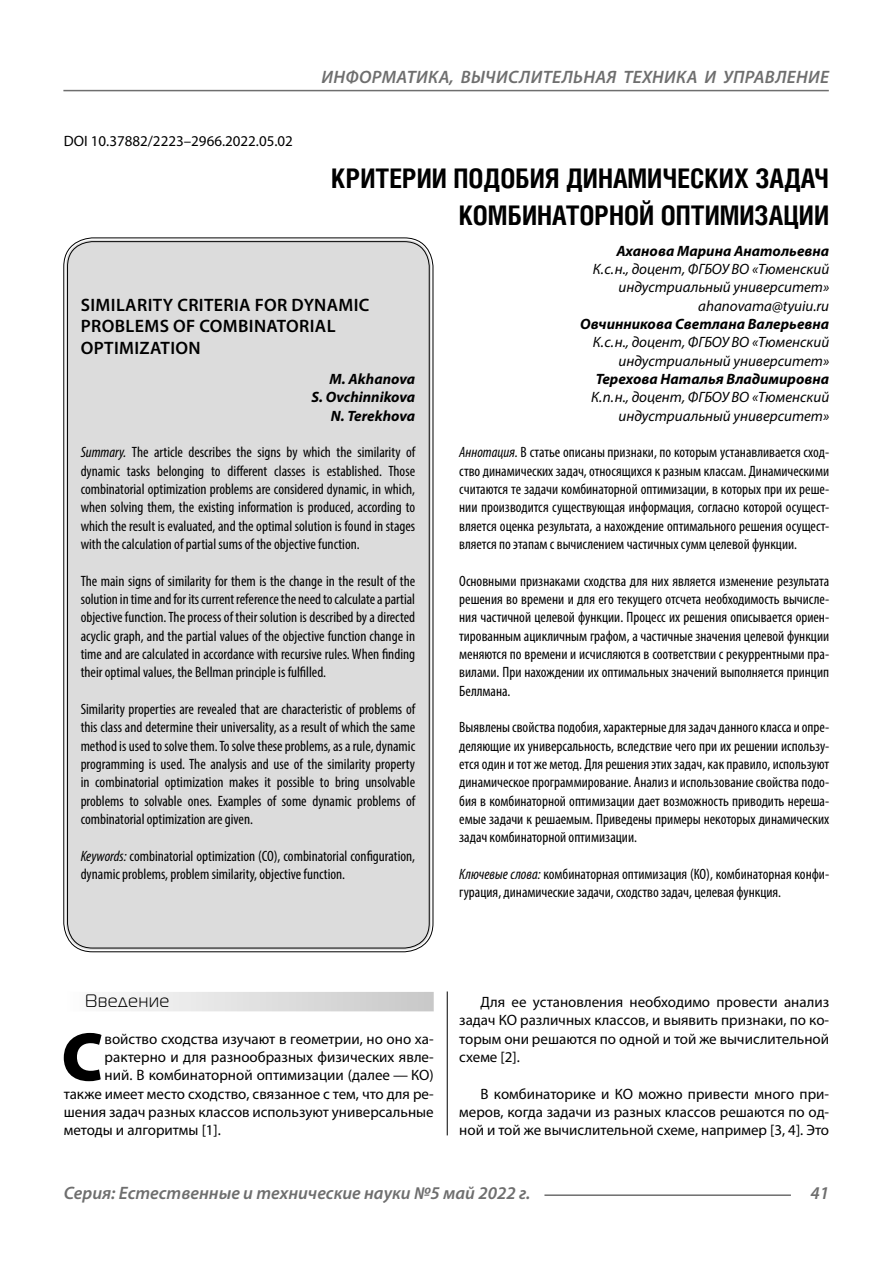
<style>
.page{position:relative;width:893px;height:1263px;background:#fff}
.page>*{position:absolute;margin:0;border:0;box-sizing:border-box;transform-origin:0 0}
.Bukvica{font:900 69.3px "Myriad Pro";color:#000}
.Header{font:700 27px/37.5px "Helios Cond C";color:#000;text-align:right}
.t1{font:italic 600 18px "Myriad Pro";color:#6e6e6e}
.Header-eng{font:600 18px/21.6px "Myriad Pro";letter-spacing:.02em;color:#000}
.Subheader{font:18px "Magistral C";letter-spacing:.05em;color:#000}
.Annotation-rus{font:condensed 15px/18.3px "Myriad Pro";color:#000;text-align:justify}
.Annotation-eng{font:condensed 15px/18.3px "Myriad Pro";color:#000;text-align:justify}
.Normal{font:15px/18.3px "Myriad Pro";color:#000;text-align:justify}
.Bukvica-2{font:15px "Myriad Pro";color:#000}
.Author-doc{font:italic 15px/18.3px "Myriad Pro";color:#000;text-align:right}
.Author{font:italic 700 15px "Myriad Pro";color:#000}
.Author-eng{font:italic 700 15px "Myriad Pro";color:#000}
.DOI{font:15px "Myriad Pro";color:#000}
.Author-email{font:italic 15px "Myriad Pro";color:#000}
.s1{font-style:italic}
</style>
<div class="page">
<hr style="left:447px;top:989px;width:1px;height:146px;background:#000">
<div style="left:64px;top:992px;width:370px;height:19px;background:linear-gradient(to right,#fcfcfc,#c8c8c8)"></div>
<div style="left:66px;top:240px;width:365px;height:710px;background:#dcdcdc;border-radius:27px"></div>
<hr style="left:544px;top:1194px;width:247px;height:2px;background:#6e6e6e">
<hr style="left:63px;top:90px;width:766px;height:1px;background:#6e6e6e">
<p class="DOI" style="left:64px;top:132px;width:231px">DOI 10.37882/2223–2966.2022.05.02</p>
<p class="t1" style="left:321px;top:66px;width:25px">Информатика</p>
<p class="t1" style="left:450px;top:66px;width:48px">, вычислител</p>
<p class="t1" style="left:573px;top:66px;width:23px">ьная</p>
<p class="t1" style="left:623px;top:66px;width:12px">техника</p>
<p class="t1" style="left:705px;top:66px;width:31px">и управление</p>
<p class="Header" style="left:331px;top:159px;width:499px">КРИТЕРИИ ПОДОБИЯ ДИНАМИЧЕСКИХ ЗАДАЧ<br>КОМБИНАТОРНОЙ ОПТИМИЗАЦИИ</p>
<p class="Author" style="left:616px;top:241px;width:214px">Аханова Марина Анатольевна</p>
<p class="Author-doc" style="left:593px;top:260px;width:238px">К.с.н., доцент, ФГБОУ ВО «Тюменский индустриальный университет»</p>
<p class="Author-email" style="left:698px;top:296px;width:132px">ahanovama@tyuiu.ru</p>
<p class="Author" style="left:580px;top:314px;width:251px">Овчинникова Светлана Валерьевна</p>
<p class="Author-doc" style="left:593px;top:333px;width:238px">К.с.н., доцент, ФГБОУ ВО «Тюменский индустриальный университет»</p>
<p class="Author" style="left:596px;top:369px;width:235px">Терехова Наталья Владимировна</p>
<p class="Author-doc" style="left:591px;top:388px;width:240px">К.п.н., доцент, ФГБОУ ВО «Тюменский индустриальный университет»</p>
<p class="Annotation-rus" style="left:459px;top:443px;width:371px"><span class="s1">Аннотация.</span> В статье описаны признаки, по которым устанавливается сход&shy;ство динамических задач, относящихся к разным классам. Динамическими считаются те задачи комбинаторной оптимизации, в которых при их реше&shy;нии производится существующая информация, согласно которой осущест&shy;вляется оценка результата, а нахождение оптимального решения осущест&shy;вляется по этапам с вычислением частичных сумм целевой функции.</p>
<p class="Annotation-rus" style="left:459px;top:571px;width:371px">Основными признаками сходства для них является изменение результата решения во времени и для его текущего отсчета необходимость вычисле&shy;ния частичной целевой функции. Процесс их решения описывается ориен&shy;тированным ацикличным графом, а частичные значения целевой функции меняются по времени и исчисляются в соответствии с рекуррентными пра&shy;вилами. При нахождении их оптимальных значений выполняется принцип Беллмана.</p>
<p class="Annotation-rus" style="left:459px;top:718px;width:371px">Выявлены свойства подобия, характерные для задач данного класса и опре&shy;деляющие их универсальность, вследствие чего при их решении использу&shy;ется один и тот же метод. Для решения этих задач, как правило, используют динамическое программирование. Анализ и использование свойства подо&shy;бия в комбинаторной оптимизации дает возможность приводить нереша&shy;емые задачи к решаемым. Приведены примеры некоторых динамических задач комбинаторной оптимизации.</p>
<p class="Annotation-rus" style="left:459px;top:864px;width:371px"><span class="s1">Ключевые слова:</span> комбинаторная оптимизация (КО), комбинаторная конфи&shy;гурация, динамические задачи, сходство задач, целевая функция.</p>
<p class="Header-eng" style="left:81px;top:293px;width:290px">SIMILARITY CRITERIA FOR DYNAMIC<br>PROBLEMS OF COMBINATORIAL<br>OPTIMIZATION</p>
<p class="Author-eng" style="left:330px;top:369px;width:87px">M. Akhanova</p>
<p class="Author-eng" style="left:311px;top:388px;width:105px">S. Ovchinnikova</p>
<p class="Author-eng" style="left:331px;top:406px;width:86px">N. Terekhova</p>
<p class="Annotation-eng" style="left:81px;top:443px;width:336px"><span class="s1">Summary.</span> The article describes the signs by which the similarity of dynamic tasks belonging to different classes is established. Those combinatorial optimization problems are considered dynamic, in which, when solving them, the existing information is produced, according to which the result is evaluated, and the optimal solution is found in stages with the calculation of partial sums of the objective function.</p>
<p class="Annotation-eng" style="left:81px;top:571px;width:336px">The main signs of similarity for them is the change in the result of the solution in time and for its current reference the need to calculate a partial objective function. The process of their solution is described by a directed acyclic graph, and the partial values of the objective function change in time and are calculated in accordance with recursive rules. When finding their optimal values, the Bellman principle is fulfilled.</p>
<p class="Annotation-eng" style="left:81px;top:700px;width:336px">Similarity properties are revealed that are characteristic of problems of this class and determine their universality, as a result of which the same method is used to solve them. To solve these problems, as a rule, dynamic programming is used. The analysis and use of the similarity property in combinatorial optimization makes it possible to bring unsolvable problems to solvable ones. Examples of some dynamic problems of combinatorial optimization are given.</p>
<p class="Annotation-eng" style="left:81px;top:846px;width:336px"><span class="s1">Keywords:</span> combinatorial optimization (CO), combinatorial configuration, dynamic problems, problem similarity, objective function.</p>
<p class="Subheader" style="left:85px;top:991px;width:86px">Введение</p>
<p class="Bukvica" style="left:61px;top:1011px;width:43px">С</p>
<p class="Bukvica-2" style="left:105px;top:1029px;width:331px">войство сходства изучают в геометрии, но оно ха-</p>
<p class="Bukvica-2" style="left:105px;top:1048px;width:331px">рактерно и для разнообразных физических явле-</p>
<p class="Bukvica-2" style="left:105px;top:1066px;width:331px">ний. В комбинаторной оптимизации (далее — КО)</p>
<p class="Bukvica-2" style="left:64px;top:1084px;width:371px">также имеет место сходство, связанное с тем, что для ре-</p>
<p class="Bukvica-2" style="left:64px;top:1103px;width:371px">шения задач разных классов используют универсальные</p>
<p class="Bukvica-2" style="left:64px;top:1121px;width:159px">методы и алгоритмы [1].</p>
<p class="Normal" style="left:459px;top:993px;width:371px;text-indent:21px">Для ее установления необходимо провести анализ задач КО различных классов, и выявить признаки, по ко&shy;торым они решаются по одной и той же вычислительной схеме [2].</p>
<p class="Normal" style="left:459px;top:1084px;width:371px;text-indent:21px">В комбинаторике и КО можно привести много при&shy;меров, когда задачи из разных классов решаются по од&shy;ной и той же вычислительной схеме, например [3, 4]. Это</p>
<p class="t1" style="left:64px;top:1182px;width:468px">Серия: Естественные и технические науки №5 май 2022 г.</p>
<p class="t1" style="left:810px;top:1182px;width:20px">41</p>
</div>
